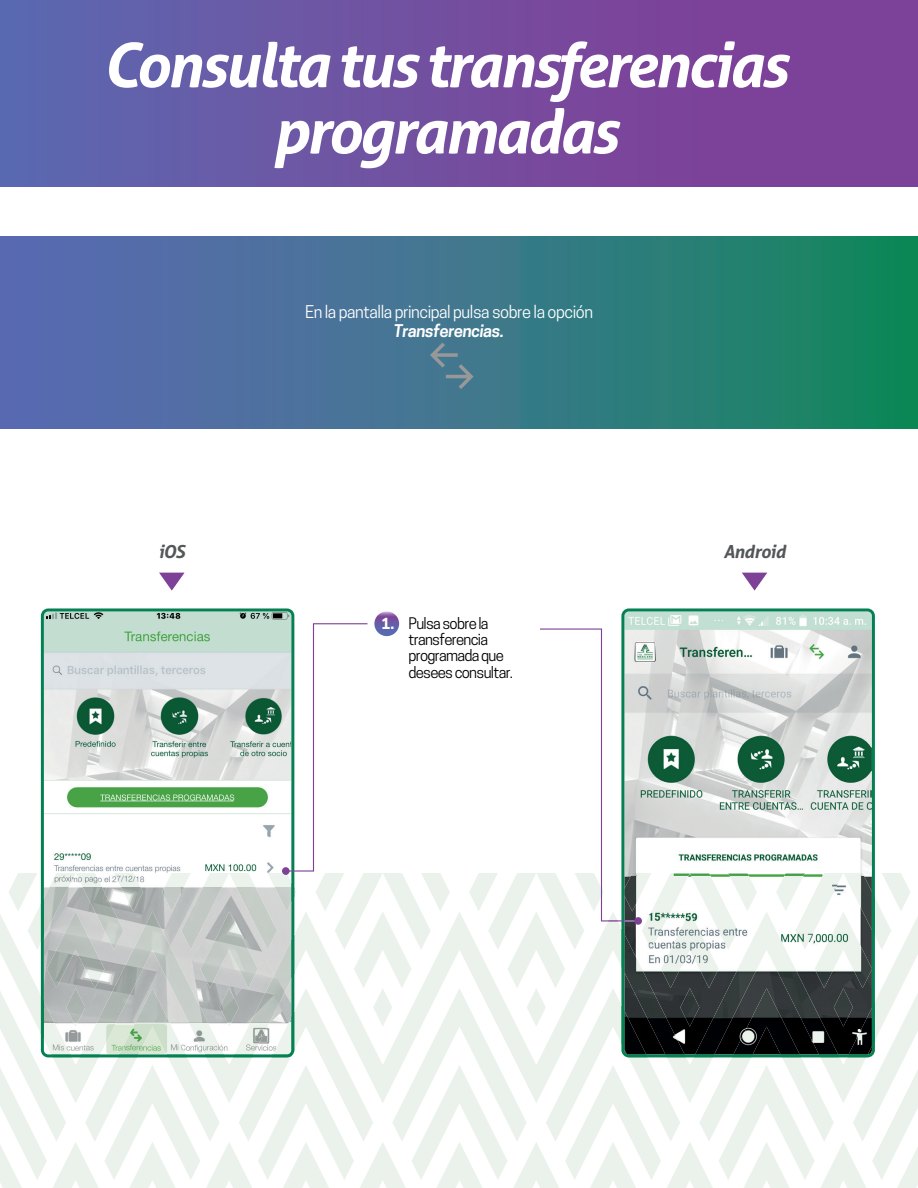
<style>
.page{position:relative;width:918px;height:1188px;background:#fff}
.page>*{position:absolute;margin:0;border:0;box-sizing:border-box;transform-origin:0 0}
.t1{font:italic 700 61.5px/66.3px "Aller";letter-spacing:-.045em;color:#fff;text-align:center}
.t2{font:italic 700 18px "Aller";letter-spacing:-.025em;color:#545758}
.t3{font:16.5px "Cooper Hewitt";letter-spacing:-.025em;color:#fff}
.t4{font:italic 600 16.5px "Cooper Hewitt";letter-spacing:-.025em;color:#fff}
.t5{font:15px/16.2px "Cooper Hewitt";letter-spacing:-.045em;color:#000}
.t6{font:700 14.4px "Cooper Hewitt";color:#fff}
</style>
<div class="page">
<div style="left:0;top:0;width:918px;height:187px;background:linear-gradient(to right,#5e66ae,#833a94)"></div>
<div style="left:0;top:236px;width:918px;height:193px;background:linear-gradient(to right,#6268b9,#14875d)"></div>
<svg style="left:159px;top:573px;width:26px;height:18px"></svg>
<svg style="left:742px;top:573px;width:25px;height:18px"></svg>
<svg style="left:41px;top:608px;width:253px;height:15px;background:#8ebaa8"></svg>
<svg style="left:621px;top:608px;width:254px;height:15px;background:#a2cfbe"></svg>
<svg style="left:374px;top:611px;width:25px;height:25px"></svg>
<svg style="left:430px;top:343px;width:44px;height:46px;background:#527d90"></svg>
<svg style="left:0;top:1142px;width:918px;height:46px"></svg>
<svg style="left:8px;top:623px;width:910px;height:519px"></svg>
<h1 class="t1" style="left:103px;top:31px;width:687px">Consulta tus transferencias programadas</h1>
<p class="t3" style="left:305px;top:302px;width:289px">En la pantalla principal pulsa sobre la opción</p>
<p class="t4" style="left:394px;top:321px;width:112px">Transferencias.</p>
<p class="t2" style="left:158px;top:541px;width:28px">iOS</p>
<p class="t2" style="left:723px;top:540px;width:64px">Android</p>
<p class="t6" style="left:382px;top:615px;width:14px">1.</p>
<p class="t5" style="left:408px;top:615px;width:106px">Pulsa sobre la transferencia programada que desees consultar.</p>
</div>
